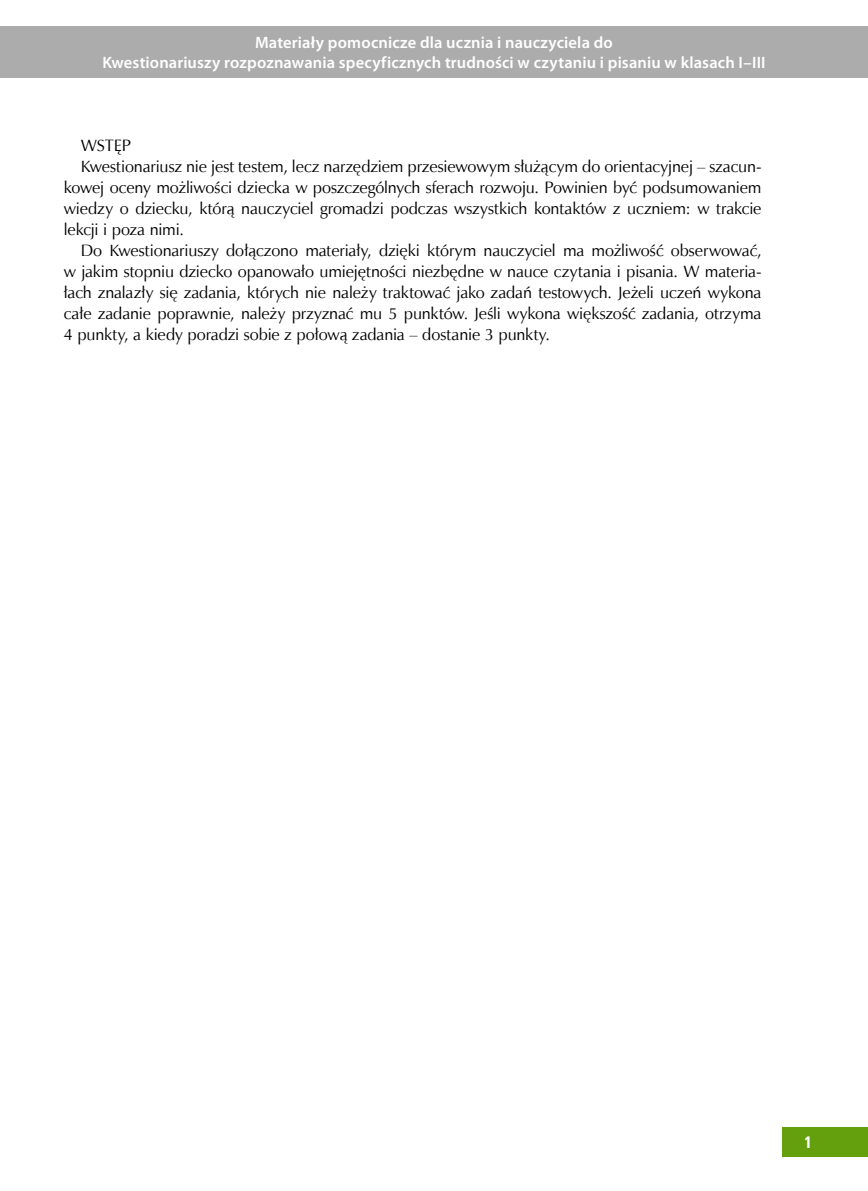
<style>
.page{position:relative;width:868px;height:1191px;background:#fff}
.page>*{position:absolute;margin:0;border:0;box-sizing:border-box;transform-origin:0 0}
.t1{font:16.5px "Zapf Humnst EU";letter-spacing:-.005em;color:#000}
.t2{font:600 16.5px/19.8px "Myriad Pro";letter-spacing:.01em;color:#fff;text-align:center}
.t3{font:700 16.5px "Zurich Cn EU";color:#fff}
</style>
<div class="page">
<div style="left:782px;top:1127px;width:85px;height:30px;background:#64a00d"></div>
<div style="left:0;top:27px;width:867px;height:51px;background:#acacac"></div>
<p class="t2" style="left:102px;top:33px;width:664px">Materiały pomocnicze dla ucznia i nauczyciela do<br>Kwestionariuszy rozpoznawania specyficznych trudności w czytaniu i pisaniu w klasach I–III</p>
<p class="t1" style="left:81px;top:135px;width:51px">WSTĘP</p>
<p class="t1" style="left:81px;top:156px;width:682px">Kwestionariusz nie jest testem, lecz narzędziem przesiewowym służącym do orientacyjnej – szacun-</p>
<p class="t1" style="left:64px;top:177px;width:699px">kowej oceny możliwości dziecka w poszczególnych sferach rozwoju. Powinien być podsumowaniem</p>
<p class="t1" style="left:64px;top:198px;width:699px">wiedzy o dziecku, którą nauczyciel gromadzi podczas wszystkich kontaktów z uczniem: w trakcie</p>
<p class="t1" style="left:64px;top:219px;width:121px">lekcji i poza nimi.</p>
<p class="t1" style="left:81px;top:240px;width:682px">Do Kwestionariuszy dołączono materiały, dzięki którym nauczyciel ma możliwość obserwować,</p>
<p class="t1" style="left:64px;top:261px;width:699px">w jakim stopniu dziecko opanowało umiejętności niezbędne w nauce czytania i pisania. W materia-</p>
<p class="t1" style="left:64px;top:282px;width:699px">łach znalazły się zadania, których nie należy traktować jako zadań testowych. Jeżeli uczeń wykona</p>
<p class="t1" style="left:64px;top:303px;width:699px">całe zadanie poprawnie, należy przyznać mu 5 punktów. Jeśli wykona większość zadania, otrzyma</p>
<p class="t1" style="left:64px;top:324px;width:487px">4 punkty, a kiedy poradzi sobie z połową zadania – dostanie 3 punkty.</p>
<p class="t3" style="left:804px;top:1132px;width:10px">1</p>
</div>
